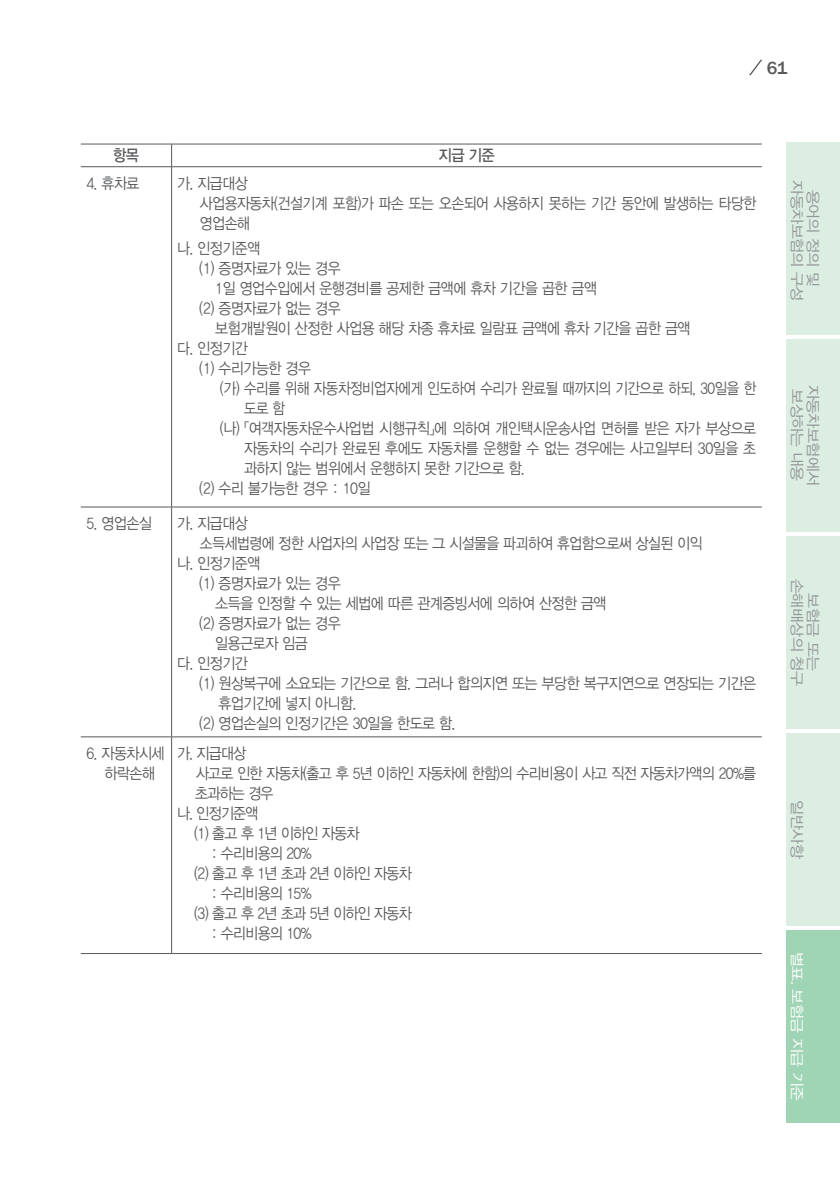
<style>
.page{position:relative;width:840px;height:1191px;background:#fff}
.page>*{position:absolute;margin:0;border:0;box-sizing:border-box;transform-origin:0 0}
.t1{font:500 18px "Franklin Gothic";color:#57585a}
.표하시라{font:16px "YDVYGO Std 33";color:#57585a;scale:.9 1}
.표내용{font:15.6px/20px "YDVYGO Std 32";letter-spacing:-.05em;color:#57585a;scale:.9 1}
.표내용1{font:15.6px/20px "YDVYGO Std 32";letter-spacing:-.03em;color:#57585a;scale:.9 1}
.표내용2{font:15.6px/20px "YDVYGO Std 32";letter-spacing:-.03em;color:#57585a;scale:.9 1}
.표내용1_본문{font:15.6px "YDVYGO Std 32";letter-spacing:-.03em;color:#57585a;scale:.9 1}
.표내용_본문{font:15.6px/20px "YDVYGO Std 32";letter-spacing:-.03em;color:#57585a;scale:.89 1}
.표내용-2{font:15.6px/20px "YDVYGO Std 32";letter-spacing:-.03em;color:#57585a;text-align:center;scale:.9 1}
.t2{font:14.4px/16px "YDVYGO Std 32";letter-spacing:-.03em;color:#939598;text-align:center;scale:1.13 1}
.t3{font:14.4px "YDVYGO Std 32";letter-spacing:-.03em;color:#fff;scale:1.13 1}
</style>
<div class="page">
<svg style="left:749px;top:60px;width:12px;height:15px"></svg>
<div style="left:785px;top:142px;width:54px;height:192px;background:#dbeee1"></div>
<div style="left:785px;top:339px;width:54px;height:192px;background:#dbeee1"></div>
<div style="left:785px;top:536px;width:54px;height:193px;background:#dbeee1"></div>
<div style="left:785px;top:733px;width:54px;height:193px;background:#dbeee1"></div>
<div style="left:785px;top:930px;width:54px;height:193px;background:#9fd4b4"></div>
<hr style="left:171px;top:167px;width:1px;height:340px;background:#57585a">
<hr style="left:171px;top:507px;width:1px;height:229px;background:#57585a">
<hr style="left:81px;top:144px;width:90px;height:1px;background:#57585a">
<hr style="left:171px;top:144px;width:590px;height:1px;background:#57585a">
<svg style="left:171px;top:144px;width:1px;height:22px"></svg>
<hr style="left:81px;top:166px;width:90px;height:1px;background:#57585a">
<hr style="left:171px;top:166px;width:590px;height:1px;background:#57585a">
<hr style="left:81px;top:506px;width:90px;height:1px;background:#57585a">
<hr style="left:171px;top:506px;width:590px;height:1px;background:#57585a">
<hr style="left:81px;top:736px;width:90px;height:1px;background:#57585a">
<hr style="left:171px;top:736px;width:590px;height:1px;background:#57585a">
<hr style="left:171px;top:737px;width:1px;height:216px;background:#57585a">
<hr style="left:81px;top:953px;width:90px;height:1px;background:#57585a">
<hr style="left:171px;top:953px;width:590px;height:1px;background:#57585a">
<p class="t1" style="left:766px;top:57px;width:22px">61</p>
<p class="표하시라" style="left:113px;top:147px;width:30px">항목</p>
<p class="표하시라" style="left:438px;top:147px;width:64px">지급 기준</p>
<p class="표내용" style="left:86px;top:173px;width:60px">4. 휴차료</p>
<p class="표내용" style="left:177px;top:173px;width:80px">가. 지급대상</p>
<p class="표내용_본문" style="left:200px;top:193px;width:626px">사업용자동차(건설기계 포함)가 파손 또는 오손되어 사용하지 못하는 기간 동안에 발생하는 타당한 영업손해</p>
<p class="표내용" style="left:177px;top:239px;width:94px">나. 인정기준액</p>
<p class="표내용1" style="left:199px;top:259px;width:158px">(1) 증명자료가 있는 경우</p>
<p class="표내용1_본문" style="left:215px;top:281px;width:425px">1일 영업수입에서 운행경비를 공제한 금액에 휴차 기간을 곱한 금액</p>
<p class="표내용1" style="left:199px;top:299px;width:158px">(2) 증명자료가 없는 경우</p>
<p class="표내용1_본문" style="left:215px;top:321px;width:529px">보험개발원이 산정한 사업용 해당 차종 휴차료 일람표 금액에 휴차 기간을 곱한 금액</p>
<p class="표내용" style="left:177px;top:339px;width:80px">다. 인정기간</p>
<p class="표내용1" style="left:199px;top:359px;width:126px">(1) 수리가능한 경우</p>
<p class="표내용2" style="left:244px;top:379px;width:570px;text-indent:-24px">(가) 수리를 위해 자동차정비업자에게 인도하여 수리가 완료될 때까지의 기간으로 하되, 30일을 한 도로 함</p>
<p class="표내용2" style="left:244px;top:419px;width:570px;text-align:justify;text-indent:-24px">(나) 「여객자동차운수사업법 시행규칙」에 의하여 개인택시운송사업 면허를 받은 자가 부상으로 자동차의 수리가 완료된 후에도 자동차를 운행할 수 없는 경우에는 사고일부터 30일을 초 과하지 않는 범위에서 운행하지 못한 기간으로 함.</p>
<p class="표내용1" style="left:199px;top:479px;width:192px">(2) 수리 불가능한 경우 : 10일</p>
<p class="표내용" style="left:86px;top:513px;width:74px">5. 영업손실</p>
<p class="표내용" style="left:177px;top:513px;width:80px">가. 지급대상</p>
<p class="표내용_본문" style="left:200px;top:533px;width:566px">소득세법령에 정한 사업자의 사업장 또는 그 시설물을 파괴하여 휴업함으로써 상실된 이익</p>
<p class="표내용" style="left:177px;top:553px;width:94px">나. 인정기준액</p>
<p class="표내용1" style="left:199px;top:573px;width:158px">(1) 증명자료가 있는 경우</p>
<p class="표내용1_본문" style="left:215px;top:595px;width:436px">소득을 인정할 수 있는 세법에 따른 관계증빙서에 의하여 산정한 금액</p>
<p class="표내용1" style="left:199px;top:613px;width:158px">(2) 증명자료가 없는 경우</p>
<p class="표내용1_본문" style="left:215px;top:635px;width:104px">일용근로자 임금</p>
<p class="표내용" style="left:177px;top:653px;width:80px">다. 인정기간</p>
<p class="표내용1" style="left:218px;top:673px;width:598px;text-indent:-19px">(1) 원상복구에 소요되는 기간으로 함. 그러나 합의지연 또는 부당한 복구지연으로 연장되는 기간은 휴업기간에 넣지 아니함.</p>
<p class="표내용1" style="left:199px;top:713px;width:286px">(2) 영업손실의 인정기간은 30일을 한도로 함.</p>
<p class="표내용-2" style="left:86px;top:743px;width:88px">6. 자동차시세 하락손해</p>
<p class="표내용" style="left:177px;top:743px;width:78px">가. 지급대상</p>
<p class="표내용" style="left:195px;top:763px;width:624px">사고로 인한 자동차(출고 후 5년 이하인 자동차에 한함)의 수리비용이 사고 직전 자동차가액의 20%를 초과하는 경우</p>
<p class="표내용" style="left:177px;top:803px;width:92px">나. 인정기준액</p>
<p class="표내용" style="left:194px;top:823px;width:185px">(1) 출고 후 1년 이하인 자동차</p>
<p class="표내용" style="left:211px;top:843px;width:113px">: 수리비용의 20%</p>
<p class="표내용" style="left:194px;top:863px;width:243px">(2) 출고 후 1년 초과 2년 이하인 자동차</p>
<p class="표내용" style="left:211px;top:883px;width:113px">: 수리비용의 15%</p>
<p class="표내용" style="left:194px;top:903px;width:243px">(3) 출고 후 2년 초과 5년 이하인 자동차</p>
<p class="표내용" style="left:211px;top:923px;width:113px">: 수리비용의 10%</p>
<p class="t2" style="left:820px;top:180px;width:109px;rotate:90deg">용어의 정의 및 자동차보험의 구성</p>
<p class="t2" style="left:804px;top:389px;width:83px;rotate:90deg">보상하는 내용</p>
<p class="t2" style="left:820px;top:384px;width:91px;rotate:90deg">자동차보험에서</p>
<p class="t2" style="left:820px;top:579px;width:96px;rotate:90deg">보험금 또는 손해배상의 청구</p>
<p class="t2" style="left:804px;top:800px;width:53px;rotate:90deg">일반사항</p>
<p class="t3" style="left:803px;top:951px;width:134px;rotate:90deg">별표. 보험금 지급 기준</p>
</div>
